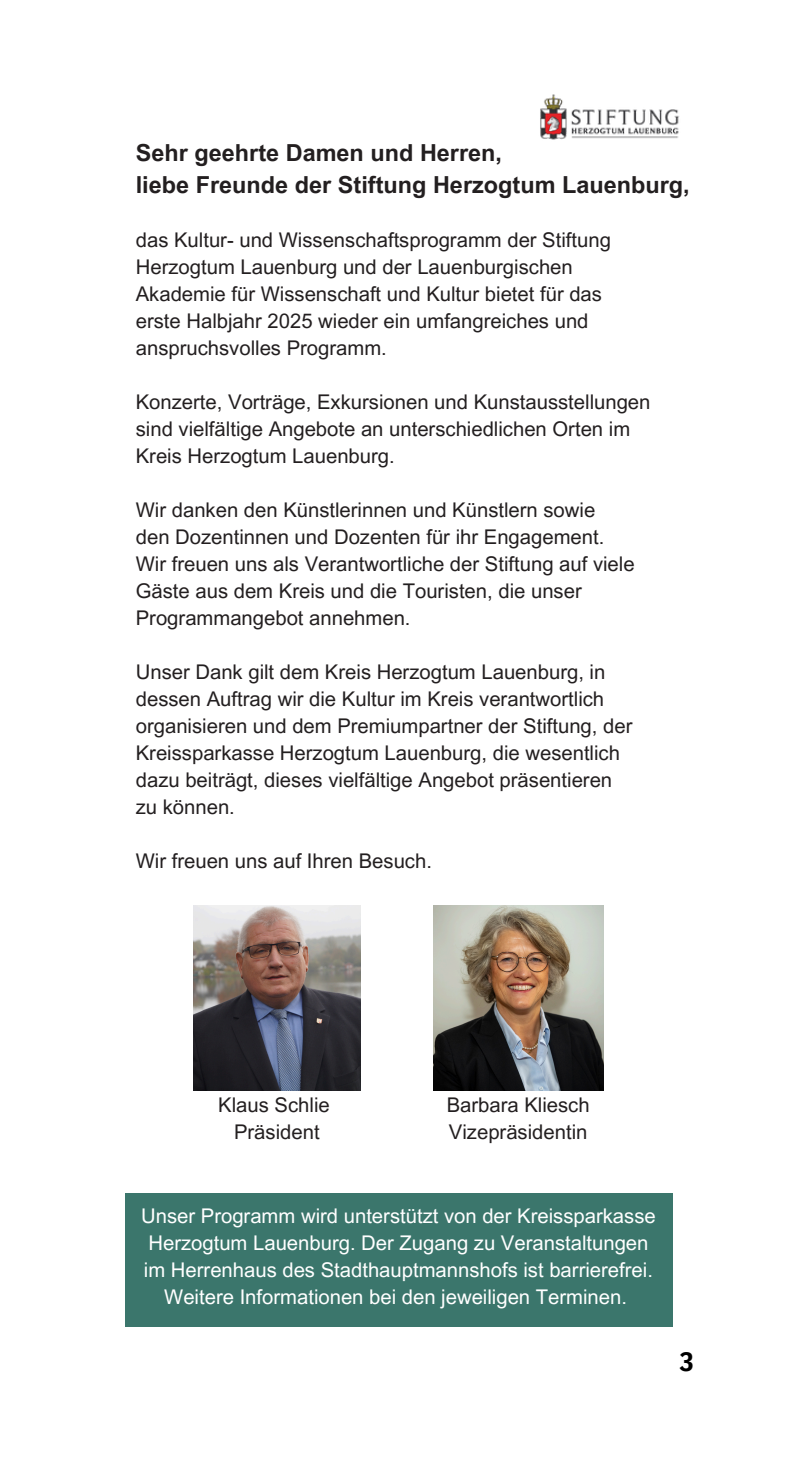
<style>
.page{position:relative;width:797px;height:1467px;background:#fff}
.page>*{position:absolute;margin:0;border:0;box-sizing:border-box;transform-origin:0 0}
.t1{font:700 27px "IBM Plex Sans Cond";color:#000}
.t2{font:700 23.4px/31.9px "Arial MT Pro";color:#231f20}
.t3{font:20.25px/27px "Arial MT Pro";color:#231f20}
.t4{font:20.25px/27px "Arial MT Pro";color:#fff;text-align:center}
</style>
<div class="page">
<img style="left:433px;top:905px;width:170px;height:185px">
<img style="left:193px;top:905px;width:168px;height:185px">
<img style="left:540px;top:94px;width:139px;height:46px">
<div style="left:125px;top:1192px;width:547px;height:134px;background:#3b766c"></div>
<p class="t2" style="left:136px;top:139px;width:555px">Sehr geehrte Damen und Herren,<br>liebe Freunde der Stiftung Herzogtum Lauenburg,</p>
<p class="t3" style="left:136px;top:229px;width:476px">das Kultur- und Wissenschaftsprogramm der Stiftung<br>Herzogtum Lauenburg und der Lauenburgischen<br>Akademie für Wissenschaft und Kultur bietet für das</p>
<h1 class="t3" style="left:136px;top:310px;width:454px">erste Halbjahr 2025 wieder ein umfangreiches und anspruchsvolles Programm.</h1>
<p class="t3" style="left:136px;top:391px;width:516px">Konzerte, Vorträge, Exkursionen und Kunstausstellungen sind vielfältige Angebote an unterschiedlichen Orten im<br>Kreis Herzogtum Lauenburg.</p>
<p class="t3" style="left:136px;top:499px;width:461px">Wir danken den Künstlerinnen und Künstlern sowie</p>
<p class="t3" style="left:136px;top:526px;width:470px">den Dozentinnen und Dozenten für ihr Engagement.</p>
<p class="t3" style="left:136px;top:553px;width:500px">Wir freuen uns als Verantwortliche der Stiftung auf viele</p>
<p class="t3" style="left:136px;top:580px;width:447px">Gäste aus dem Kreis und die Touristen, die unser<br>Programmangebot annehmen.</p>
<p class="t3" style="left:136px;top:661px;width:498px">Unser Dank gilt dem Kreis Herzogtum Lauenburg, in dessen Auftrag wir die Kultur im Kreis verantwortlich organisieren und dem Premiumpartner der Stiftung, der Kreissparkasse Herzogtum Lauenburg, die wesentlich dazu beiträgt, dieses vielfältige Angebot präsentieren</p>
<p class="t3" style="left:136px;top:796px;width:101px">zu können.</p>
<p class="t3" style="left:136px;top:850px;width:298px">Wir freuen uns auf Ihren Besuch.</p>
<p class="t3" style="left:218px;top:1094px;width:113px">Klaus Schlie</p>
<p class="t3" style="left:234px;top:1121px;width:87px">Präsident</p>
<p class="t3" style="left:446px;top:1094px;width:144px">Barbara Kliesch</p>
<p class="t3" style="left:449px;top:1121px;width:140px">Vizepräsidentin</p>
<p class="t4" style="left:141px;top:1204px;width:516px">Unser Programm wird unterstützt von der Kreissparkasse</p>
<p class="t4" style="left:144px;top:1231px;width:510px">Herzogtum Lauenburg. Der Zugang zu Veranstaltungen im Herrenhaus des Stadthauptmannshofs ist barrierefrei.<br>Weitere Informationen bei den jeweiligen Terminen.</p>
<p class="t1" style="left:679px;top:1343px;width:16px">3</p>
</div>
